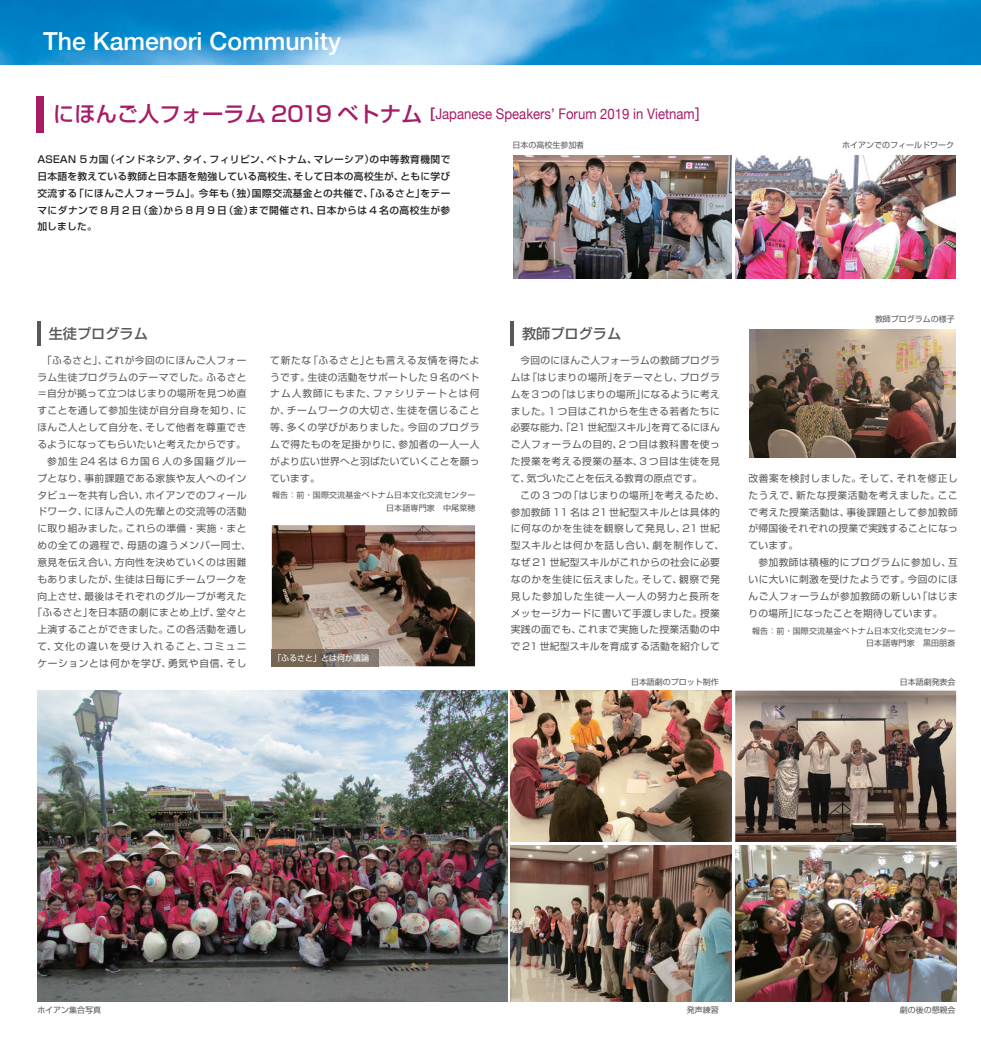
<style>
.page{position:relative;width:981px;height:1053px;background:#fff}
.page>*{position:absolute;margin:0;border:0;box-sizing:border-box;transform-origin:0 0}
.t1{font:500 24.75px "Helvetica Neue";color:#fff}
.t2{font:14.62px "Helvetica Neue";color:#a61c66;scale:.9 1}
.t3{font:500 14.12px "Shin Go Pro";color:#57585a}
.t4{font:9.75px/16.9px "Shin Go Pro";letter-spacing:.04em;color:#57585a;text-align:justify}
.t5{font:500 9.75px/16.9px "Shin Go Pro";letter-spacing:.05em;color:#231f20;text-align:justify}
.t6{font:9.75px "Shin Go Pro";letter-spacing:.06em;color:#57585a}
.t7{font:9.75px "Shin Go Pro";letter-spacing:.07em;color:#57585a}
.t8{font:9.75px "Shin Go Pro";letter-spacing:.02em;color:#57585a}
.t9{font:9.75px "Shin Go Pro";letter-spacing:.005em;color:#57585a}
.t10{font:9.75px "Shin Go Pro";letter-spacing:.015em;color:#57585a}
.t11{font:9.75px "Shin Go Pro";letter-spacing:.065em;color:#57585a}
.t12{font:9.75px "Shin Go Pro";color:#57585a}
.t13{font:9.75px "Shin Go Pro";letter-spacing:.075em;color:#57585a}
.t14{font:9.75px "Shin Go Pro";letter-spacing:.135em;color:#57585a}
.t15{font:9.75px "Shin Go Pro";letter-spacing:.095em;color:#57585a}
.t16{font:8px/12.4px "Shin Go Pro";letter-spacing:.02em;color:#57585a;text-align:right}
.t17{font:8px "Shin Go Pro";color:#57585a}
.t18{font:8px "Shin Go Pro";color:#fff}
.s1{font-family:"Shin Go Pro";font-weight:500;font-size:21.25px}
.s2{font-family:"Shin Go Pro";font-weight:700}
.s3{font-family:"Shin Go Pro";font-weight:500}
</style>
<div class="page">
<img style="left:37px;top:690px;width:470px;height:311px">
<img style="left:510px;top:845px;width:221px;height:156px">
<img style="left:510px;top:690px;width:221px;height:151px">
<img style="left:735px;top:690px;width:220px;height:151px">
<img style="left:735px;top:845px;width:220px;height:156px">
<img style="left:0;top:0;width:980px;height:65px">
<div style="left:37px;top:96px;width:7px;height:37px;background:#a61c66"></div>
<hr style="left:37px;top:321px;width:4px;height:25px;background:#57585a">
<hr style="left:510px;top:321px;width:4px;height:25px;background:#57585a">
<img style="left:272px;top:525px;width:203px;height:141px">
<img style="left:749px;top:329px;width:206px;height:129px">
<img style="left:513px;top:155px;width:218px;height:123px">
<img style="left:735px;top:155px;width:220px;height:123px">
<img style="left:272px;top:649px;width:106px;height:17px">
<p class="t1" style="left:43px;top:21px;width:299px">The Kamenori Community</p>
<p class="t2" style="left:53px;top:103px;width:720px"><span class="s1">にほんご人フォーラム 2019 ベトナム</span> <span class="s2">[</span>Japanese Speakers’ Forum 2019 in Vietnam<span class="s3">]</span></p>
<p class="t5" style="left:37px;top:150px;width:414px">ASEAN 5 カ国（インドネシア、タイ、フィリピン、ベトナム、マレーシア）の中等教育機関で日本語を教えている教師と日本語を勉強している高校生、そして日本の高校生が、ともに学び交流する「にほんご人フォーラム」。今年も（独）国際交流基金との共催で、「ふるさと」をテーマにダナンで 8 月 2 日（金）から 8 月 9 日（金）まで開催され、日本からは 4 名の高校生が参加しました。</p>
<p class="t17" style="left:512px;top:138px;width:73px">日本の高校生参加者</p>
<p class="t17" style="left:842px;top:138px;width:113px">ホイアンでのフィールドワーク</p>
<p class="t3" style="left:37px;top:322px;width:112px">　生徒プログラム</p>
<p class="t4" style="left:42px;top:350px;width:206px">「ふるさと」、これが今回のにほんご人フォー</p>
<p class="t4" style="left:37px;top:367px;width:211px">ラム生徒プログラムのテーマでした。ふるさと</p>
<p class="t4" style="left:37px;top:384px;width:211px">＝自分が拠って立つはじまりの場所を見つめ直</p>
<p class="t4" style="left:37px;top:401px;width:211px">すことを通して参加生徒が自分自身を知り、に</p>
<p class="t4" style="left:37px;top:418px;width:211px">ほんご人として自分を、そして他者を尊重でき</p>
<p class="t8" style="left:37px;top:436px;width:210px">るようになってもらいたいと考えたからです。</p>
<p class="t15" style="left:47px;top:453px;width:201px">参加生 24 名は 6カ国6人の多国籍グルー</p>
<p class="t4" style="left:37px;top:468px;width:211px">プとなり、事前課題である家族や友人へのイン</p>
<p class="t4" style="left:37px;top:485px;width:211px">タビューを共有し合い、ホイアンでのフィール</p>
<p class="t4" style="left:37px;top:502px;width:211px">ドワーク、にほんご人の先輩との交流等の活動</p>
<p class="t4" style="left:37px;top:519px;width:211px">に取り組みました。これらの準備・実施・まと</p>
<p class="t7" style="left:37px;top:537px;width:215px">めの全ての過程で、母語の違うメンバー同士、</p>
<p class="t4" style="left:37px;top:552px;width:211px">意見を伝え合い、方向性を決めていくのは困難</p>
<p class="t4" style="left:37px;top:569px;width:211px">もありましたが、生徒は日毎にチームワークを</p>
<p class="t4" style="left:37px;top:586px;width:211px">向上させ、最後はそれぞれのグループが考えた</p>
<p class="t4" style="left:32px;top:603px;width:215px">「ふるさと」を日本語の劇にまとめ上げ、堂々と</p>
<p class="t4" style="left:37px;top:620px;width:211px">上演することができました。この各活動を通し</p>
<p class="t14" style="left:37px;top:638px;width:211px">て、文化の違いを受け入れること、コミュニ</p>
<p class="t11" style="left:37px;top:655px;width:211px">ケーションとは何かを学び、勇気や自信、そし</p>
<p class="t4" style="left:270px;top:350px;width:211px">て新たな「ふるさと」とも言える友情を得たようです。生徒の活動をサポートした 9 名のベトナム人教師にもまた、ファシリテートとは何か、チームワークの大切さ、生徒を信じること等、多くの学びがありました。今回のプログラムで得たものを足掛かりに、参加者の一人一人がより広い世界へと羽ばたいていくことを願っています。</p>
<p class="t16" style="left:272px;top:488px;width:205px">報告：前・国際交流基金ベトナム日本文化交流センター日本語専門家　中尾菜穂</p>
<p class="t18" style="left:273px;top:651px;width:97px">「ふるさと」とは何か議論</p>
<p class="t3" style="left:510px;top:322px;width:112px">　教師プログラム</p>
<p class="t4" style="left:520px;top:350px;width:201px">今回のにほんご人フォーラムの教師プログラ</p>
<p class="t4" style="left:510px;top:367px;width:211px">ムは「はじまりの場所」をテーマとし、プログラ</p>
<p class="t10" style="left:510px;top:386px;width:211px">ムを３つの「はじまりの場所」になるように考え</p>
<p class="t4" style="left:510px;top:401px;width:211px">ました。1 つ目はこれからを生きる若者たちに</p>
<p class="t9" style="left:510px;top:419px;width:210px">必要な能力、「21 世紀型スキル」を育てるにほん</p>
<p class="t4" style="left:510px;top:435px;width:211px">ご人フォーラムの目的、2 つ目は教科書を使っ</p>
<p class="t4" style="left:510px;top:451px;width:211px">た授業を考える授業の基本、3 つ目は生徒を見</p>
<p class="t12" style="left:510px;top:470px;width:193px">て、気づいたことを伝える教育の原点です。</p>
<p class="t4" style="left:520px;top:485px;width:206px">この 3 つの「はじまりの場所」を考えるため、</p>
<p class="t4" style="left:510px;top:502px;width:210px">参加教師 11 名は 21 世紀型スキルとは具体的</p>
<p class="t6" style="left:510px;top:520px;width:211px">に何なのかを生徒を観察して発見し、21 世紀</p>
<p class="t7" style="left:510px;top:537px;width:215px">型スキルとは何かを話し合い、劇を制作して、</p>
<p class="t4" style="left:510px;top:552px;width:211px">なぜ 21 世紀型スキルがこれからの社会に必要</p>
<p class="t6" style="left:510px;top:571px;width:211px">なのかを生徒に伝えました。そして、観察で発</p>
<p class="t13" style="left:510px;top:588px;width:211px">見した参加した生徒一人一人の努力と長所を</p>
<p class="t4" style="left:510px;top:603px;width:211px">メッセージカードに書いて手渡しました。授業</p>
<p class="t4" style="left:510px;top:620px;width:211px">実践の面でも、これまで実施した授業活動の中</p>
<p class="t4" style="left:510px;top:637px;width:211px">で 21 世紀型スキルを育成する活動を紹介して</p>
<p class="t17" style="left:631px;top:675px;width:89px">日本語劇のプロット制作</p>
<p class="t17" style="left:874px;top:313px;width:81px">教師プログラムの様子</p>
<p class="t6" style="left:748px;top:470px;width:211px">改善案を検討しました。そして、それを修正し</p>
<p class="t6" style="left:748px;top:487px;width:211px">たうえで、新たな授業活動を考えました。ここ</p>
<p class="t4" style="left:748px;top:502px;width:211px">で考えた授業活動は、事後課題として参加教師</p>
<p class="t4" style="left:748px;top:519px;width:211px">が帰国後それぞれの授業で実践することになっ</p>
<p class="t4" style="left:748px;top:536px;width:51px">ています。</p>
<p class="t4" style="left:758px;top:552px;width:201px">参加教師は積極的にプログラムに参加し、互</p>
<p class="t4" style="left:748px;top:569px;width:211px">いに大いに刺激を受けたようです。今回のにほ</p>
<p class="t4" style="left:748px;top:586px;width:211px">んご人フォーラムが参加教師の新しい「はじま</p>
<p class="t8" style="left:748px;top:604px;width:195px">りの場所」になったことを期待しています。</p>
<p class="t16" style="left:752px;top:623px;width:205px">報告：前・国際交流基金ベトナム日本文化交流センター日本語専門家　黒田朋斎</p>
<p class="t17" style="left:899px;top:675px;width:57px">日本語劇発表会</p>
<p class="t17" style="left:37px;top:1003px;width:65px">ホイアン集合写真</p>
<p class="t17" style="left:686px;top:1003px;width:33px">発声練習</p>
<p class="t17" style="left:899px;top:1003px;width:57px">劇の後の懇親会</p>
</div>
